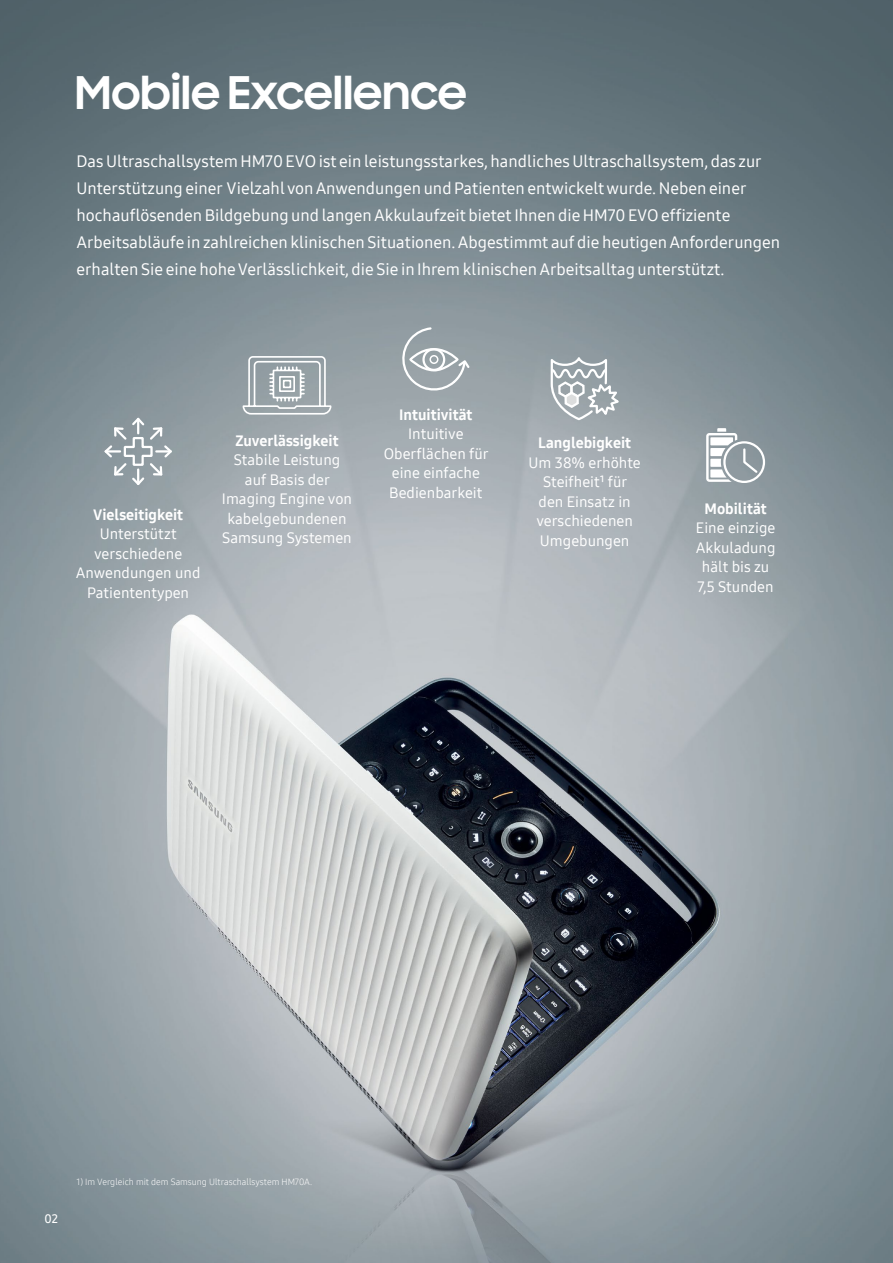
<style>
.page{position:relative;width:893px;height:1263px;background:#fff}
.page>*{position:absolute;margin:0;border:0;box-sizing:border-box;transform-origin:0 0}
.t1{font:700 45px "Samsung Sharp Sans";letter-spacing:.005em;color:#fff}
.t2{font:16.5px/27px "Samsung One 500";color:#fff}
.t3{font:15px/19.5px "Samsung One 500";color:#fff;text-align:center}
.t4{font:15px "Samsung One 800";color:#fff}
.t5{font:12px "Samsung One 600";color:#fff}
.t6{font:9px "Samsung One 300";color:#fff}
</style>
<div class="page">
<img style="left:0;top:0;width:893px;height:1263px">
<svg style="left:242px;top:355px;width:90px;height:60px;background:#adb5b9"></svg>
<svg style="left:102px;top:416px;width:72px;height:71px;background:#9da8ad"></svg>
<div style="left:723px;top:441px;width:42px;height:42px;border:2px solid #fff;border-radius:50%"></div>
<svg style="left:706px;top:428px;width:53px;height:54px"></svg>
<svg style="left:397px;top:326px;width:74px;height:69px;background:#a5adb2"></svg>
<svg style="left:549px;top:353px;width:74px;height:69px"></svg>
<p class="t1" style="left:75px;top:60px;width:393px">Mobile Excellence</p>
<p class="t2" style="left:77px;top:148px;width:705px">Das Ultraschallsystem HM70 EVO ist ein leistungsstarkes, handliches Ultraschallsystem, das zur Unterstützung einer Vielzahl von Anwendungen und Patienten entwickelt wurde. Neben einer hochauflösenden Bildgebung und langen Akkulaufzeit bietet Ihnen die HM70 EVO effiziente Arbeitsabläufe in zahlreichen klinischen Situationen. Abgestimmt auf die heutigen Anforderungen erhalten Sie eine hohe Verlässlichkeit, die Sie in Ihrem klinischen Arbeitsalltag unterstützt.</p>
<p class="t4" style="left:93px;top:504px;width:92px">Vielseitigkeit</p>
<p class="t3" style="left:76px;top:524px;width:126px">Unterstützt verschiedene<br>Anwendungen und<br>Patiententypen</p>
<p class="t4" style="left:235px;top:430px;width:105px">Zuverlässigkeit</p>
<p class="t3" style="left:222px;top:450px;width:132px">Stabile Leistung auf Basis der<br>Imaging Engine von kabelgebundenen<br>Samsung Systemen</p>
<p class="t4" style="left:399px;top:404px;width:75px">Intuitivität</p>
<p class="t3" style="left:384px;top:424px;width:106px">Intuitive<br>Oberflächen für eine einfache<br>Bedienbarkeit</p>
<p class="t4" style="left:538px;top:433px;width:94px">Langlebigkeit</p>
<p class="t3" style="left:528px;top:453px;width:114px">Um 38% erhöhte<br>Steifheit¹ für den Einsatz in verschiedenen<br>Umgebungen</p>
<p class="t4" style="left:704px;top:498px;width:64px">Mobilität</p>
<p class="t3" style="left:696px;top:518px;width:81px">Eine einzige<br>Akkuladung hält bis zu<br>7,5 Stunden</p>
<p class="t5" style="left:45px;top:1211px;width:15px">02</p>
<p class="t6" style="left:77px;top:1176px;width:237px">1) Im Vergleich mit dem Samsung Ultraschallsystem HM70A.</p>
</div>
